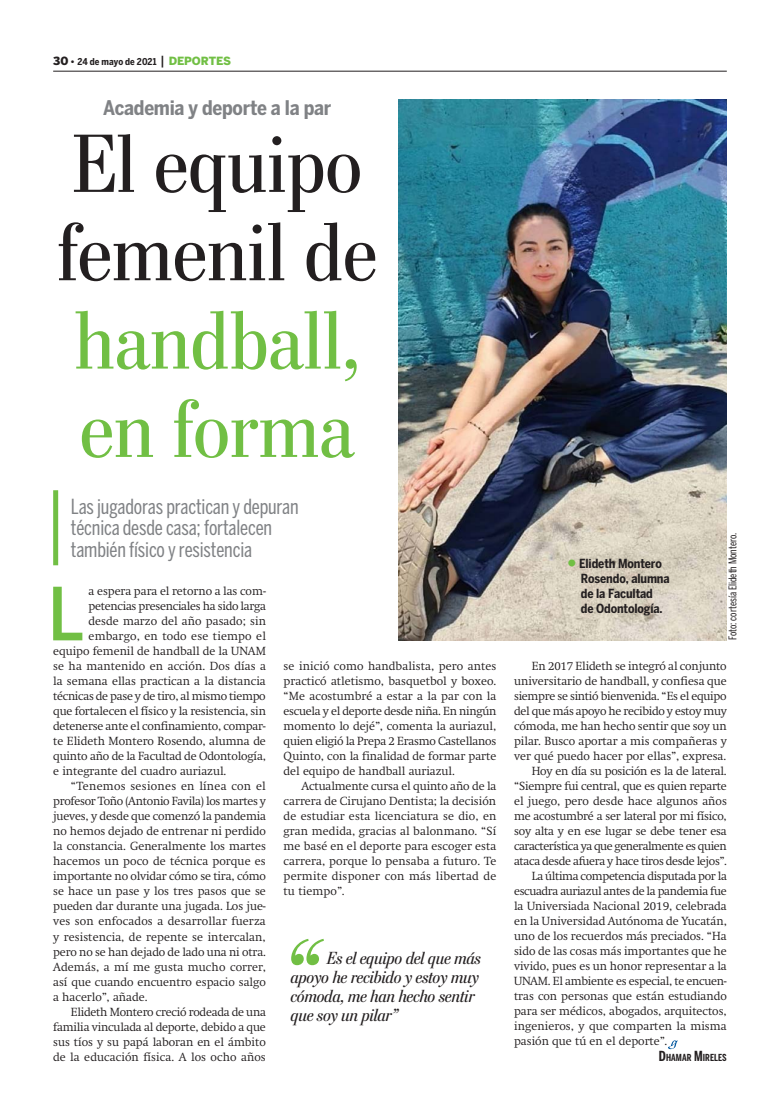
<style>
.page{position:relative;width:780px;height:1117px;background:#fff}
.page>*{position:absolute;margin:0;border:0;box-sizing:border-box;transform-origin:0 0}
._1_0_Cabeza_Principa{font:82.5px/88.2px "Stilson";color:#231f20}
._3_0_Tex_Cap_4_COLOR{font:500 72.38px "Benton Sans Cond";color:#71bf44}
._2_0_Sumario{font:20.62px/21.9px "Benton Sans Comp";letter-spacing:-.01em;color:#808285}
._0_0_Balazo{font:700 20px "Benton Sans Cond";letter-spacing:-.015em;color:#808285}
.Frase{font:italic 17.5px/18.9px "Stilson";color:#231f20}
._5_0_Pie_de_foto_-_c{font:700 12.5px/15px "Benton Sans Cond";letter-spacing:-.01em;color:#231f20}
._3_0_Texto{font:300 11.62px/15px "Swift";color:#231f20;text-align:justify}
._3_0_Tex_Cap_4_COLOR-2{font:300 11.62px "Swift";color:#231f20}
._3_0_Tex_Cap_4_COLOR-3{font:300 11.62px "Swift";letter-spacing:-.025em;color:#231f20}
._4_0_Crédito_de_foto{font:10.62px "Benton Sans Comp";color:#231f20}
._4_0_Crédito_nota_in{font:700 9.62px "Benton Sans Comp";letter-spacing:.01em;color:#231f20}
.t1{font:700 9.38px "Benton Sans Cond";letter-spacing:.01em;color:#231f20}
.s1{font-family:"Benton Sans";font-weight:900;font-size:11.25px}
.s2{font-family:"Benton Sans";font-weight:900}
.s3{font-weight:500;font-size:12.5px}
.s4{font-family:"Benton Sans";font-weight:900;font-size:11.25px;color:#71bf44}
.s5{color:#71bf44}
.s6{font-size:13.75px}
</style>
<div class="page">
<img style="left:399px;top:100px;width:327px;height:540px">
<div style="left:53px;top:490px;width:5px;height:75px;background:#71bf44"></div>
<svg style="left:291px;top:938px;width:33px;height:26px"></svg>
<svg style="left:668px;top:1040px;width:10px;height:8px"></svg>
<hr style="left:53px;top:71px;width:673px;height:1px;background:#231f20">
<svg style="left:568px;top:559px;width:7px;height:7px"></svg>
<p class="t1" style="left:53px;top:56px;width:179px"><span class="s1">30</span> <span class="s2">•</span> 24 de mayo de 2021 <span class="s3">|</span> <span class="s4">DEPORTES</span></p>
<p class="_0_0_Balazo" style="left:103px;top:96px;width:229px">Academia y deporte a la par</p>
<p class="_1_0_Cabeza_Principa" style="left:57px;top:120px;width:321px">El equipo femenil de <span class="s5">handball, en forma</span></p>
<p class="_2_0_Sumario" style="left:71px;top:495px;width:229px">Las jugadoras practican y depuran técnica desde casa; fortalecen también físico y resistencia</p>
<p class="_3_0_Tex_Cap_4_COLOR" style="left:48px;top:571px;width:38px">L</p>
<p class="_3_0_Tex_Cap_4_COLOR-2" style="left:89px;top:584px;width:179px">a espera para el retorno a las com-</p>
<p class="_3_0_Tex_Cap_4_COLOR-3" style="left:89px;top:599px;width:179px">petencias presenciales ha sido larga</p>
<p class="_3_0_Tex_Cap_4_COLOR-2" style="left:89px;top:614px;width:179px">desde marzo del año pasado; sin</p>
<p class="_3_0_Tex_Cap_4_COLOR-2" style="left:89px;top:629px;width:179px">embargo, en todo ese tiempo el</p>
<p class="_3_0_Tex_Cap_4_COLOR-2" style="left:53px;top:644px;width:214px">equipo femenil de handball de la UNAM</p>
<p class="_3_0_Tex_Cap_4_COLOR-2" style="left:53px;top:659px;width:214px">se ha mantenido en acción. Dos días a</p>
<p class="_3_0_Tex_Cap_4_COLOR-2" style="left:53px;top:674px;width:214px">la semana ellas practican a la distancia</p>
<p class="_3_0_Tex_Cap_4_COLOR-3" style="left:53px;top:689px;width:214px">técnicas de pase y de tiro, al mismo tiempo</p>
<p class="_3_0_Tex_Cap_4_COLOR-2" style="left:53px;top:704px;width:214px">que fortalecen el físico y la resistencia, sin</p>
<p class="_3_0_Tex_Cap_4_COLOR-2" style="left:53px;top:719px;width:214px">detenerse ante el confinamiento, compar-</p>
<p class="_3_0_Tex_Cap_4_COLOR-2" style="left:53px;top:734px;width:214px">te Elideth Montero Rosendo, alumna de</p>
<p class="_3_0_Tex_Cap_4_COLOR-2" style="left:53px;top:749px;width:214px">quinto año de la Facultad de Odontología,</p>
<p class="_3_0_Tex_Cap_4_COLOR-2" style="left:53px;top:764px;width:175px">e integrante del cuadro auriazul.</p>
<p class="_3_0_Texto" style="left:53px;top:778px;width:214px;text-indent:18px">“Tenemos sesiones en línea con el profesor Toño (Antonio Favila) los martes y jueves, y desde que comenzó la pandemia no hemos dejado de entrenar ni perdido la constancia. Generalmente los martes hacemos un poco de técnica porque es importante no olvidar cómo se tira, cómo se hace un pase y los tres pasos que se pueden dar durante una jugada. Los jue&shy;ves son enfocados a desarrollar fuerza y resistencia, de repente se intercalan, pero no se han dejado de lado una ni otra.<br>Además, a mí me gusta mucho correr, así que cuando encuentro espacio salgo a hacerlo”, añade.</p>
<p class="_3_0_Texto" style="left:53px;top:1003px;width:214px;text-indent:18px">Elideth Montero creció rodeada de una familia vinculada al deporte, debido a que sus tíos y su papá laboran en el ámbito de la educación física. A los ocho años</p>
<p class="_3_0_Texto" style="left:283px;top:658px;width:214px">se inició como handbalista, pero antes practicó atletismo, basquetbol y boxeo. “Me acostumbré a estar a la par con la escuela y el deporte desde niña. En ningún momento lo dejé”, comenta la auriazul, quien eligió la Prepa 2 Erasmo Castellanos Quinto, con la finalidad de formar parte del equipo de handball auriazul.</p>
<p class="_3_0_Texto" style="left:283px;top:778px;width:214px;text-indent:18px">Actualmente cursa el quinto año de la carrera de Cirujano Dentista; la decisión de estudiar esta licenciatura se dio, en gran medida, gracias al balonmano. “Sí me basé en el deporte para escoger esta carrera, porque lo pensaba a futuro. Te permite disponer con más libertad de tu tiempo”.</p>
<p class="Frase" style="left:291px;top:949px;width:192px;text-indent:36px">Es el equipo del que más apoyo he recibido y estoy muy cómoda, me han hecho sentir que soy un pilar”</p>
<p class="_5_0_Pie_de_foto_-_c" style="left:579px;top:555px;width:92px">Elideth Montero<br>Rosendo, alumna de la Facultad<br>de Odontología.</p>
<p class="_4_0_Crédito_de_foto" style="left:726px;top:640px;width:109px;rotate:-90deg">Foto: cortesía Elideth Montero.</p>
<p class="_3_0_Texto" style="left:514px;top:658px;width:214px;text-indent:18px">En 2017 Elideth se integró al conjunto universitario de handball, y confiesa que siempre se sintió bienvenida. “Es el equipo del que más apoyo he recibido y estoy muy cómoda, me han hecho sentir que soy un pilar. Busco aportar a mis compañeras y ver qué puedo hacer por ellas”, expresa.</p>
<p class="_3_0_Texto" style="left:514px;top:763px;width:214px;text-indent:18px">Hoy en día su posición es la de lateral. “Siempre fui central, que es quien reparte el juego, pero desde hace algunos años me acostumbré a ser lateral por mi físico, soy alta y en ese lugar se debe tener esa característica ya que generalmente es quien ataca desde afuera y hace tiros desde lejos”.</p>
<p class="_3_0_Texto" style="left:514px;top:868px;width:214px;text-indent:18px">La última competencia disputada por la escuadra auriazul antes de la pandemia fue la Universiada Nacional 2019, celebrada en la Universidad Autónoma de Yucatán, uno de los recuerdos más preciados. “Ha sido de las cosas más importantes que he vivido, pues es un honor representar a la UNAM. El ambiente es especial, te encuen&shy;tras con personas que están estudiando para ser médicos, abogados, arquitectos, ingenieros, y que comparten la misma pasión que tú en el deporte”.</p>
<p class="_4_0_Crédito_nota_in" style="left:658px;top:1051px;width:69px"><span class="s6">D</span>HAMAR <span class="s6">M</span>IRELES</p>
</div>
